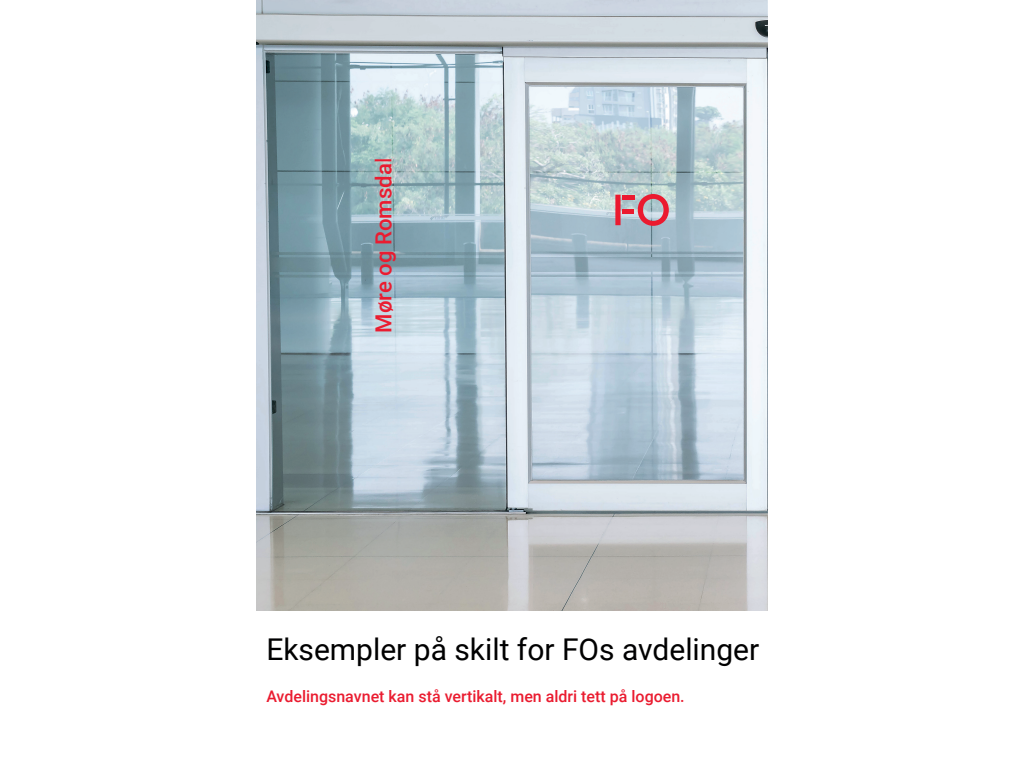
<style>
.page{position:relative;width:1024px;height:768px;background:#fff}
.page>*{position:absolute;margin:0;border:0;box-sizing:border-box;transform-origin:0 0}
.t1{font:30px "Roboto";color:#000001}
.t2{font:500 22.1px "Roboto";color:#ea1c30}
.t3{font:500 16px "Roboto";color:#ea1c30}
.s1{font-weight:400}
</style>
<div class="page">
<img style="left:256px;top:0;width:512px;height:610px">
<svg style="left:638px;top:194px;width:31px;height:32px"></svg>
<div style="left:622px;top:209px;width:12px;height:5px;background:#eb1a2f"></div>
<svg style="left:615px;top:195px;width:6px;height:30px"></svg>
<div style="left:622px;top:195px;width:12px;height:5px;background:#eb1a2f"></div>
<h2 class="t2" style="left:368px;top:333px;width:176px;rotate:-90deg">Møre og Romsda<span class="s1">l</span></h2>
<h1 class="t1" style="left:266px;top:628px;width:495px">Eksempler på skilt for FOs avdelinger</h1>
<p class="t3" style="left:266px;top:685px;width:420px">Avdelingsnavnet kan stå vertikalt, men aldri tett på logoen.</p>
</div>
